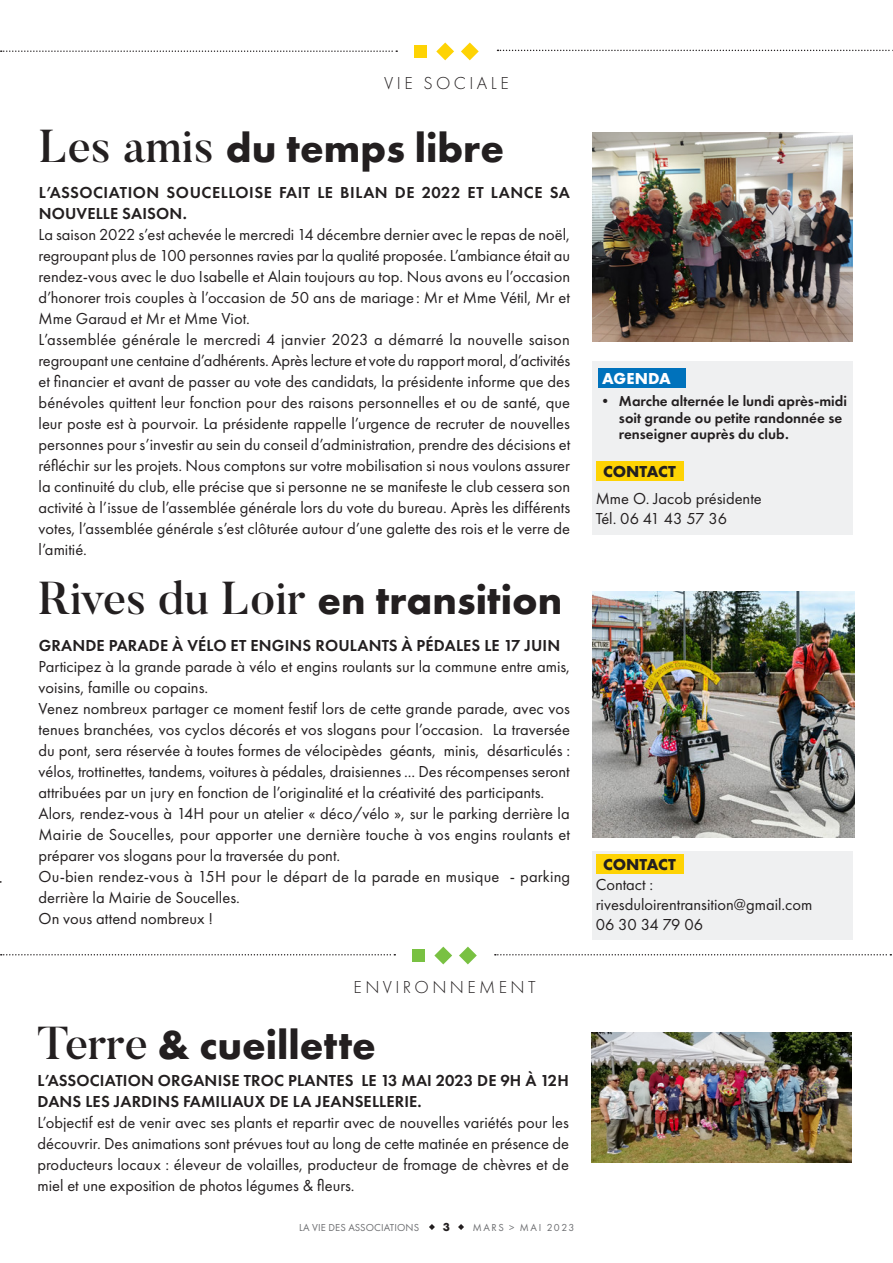
<style>
.page{position:relative;width:893px;height:1263px;background:#fff}
.page>*{position:absolute;margin:0;border:0;box-sizing:border-box;transform-origin:0 0}
.t1{font:700 42px "Futura PT";color:#231f20}
.t2{font:300 18px "Futura PT";letter-spacing:.19em;color:#231f20}
.t3{font:16.5px/21px "Futura PT";color:#231f20}
.t4{font:600 16.5px/21px "Futura PT";letter-spacing:.01em;color:#231f20}
.t5{font:600 16.5px/21px "Futura PT";letter-spacing:.03em;color:#231f20}
.t6{font:700 16.5px "Futura PT";color:#231f20}
.t7{font:700 16.5px "Futura PT";letter-spacing:.01em;color:#fff}
.t8{font:600 15px/16.5px "Futura PT";color:#231f20}
.t9{font:700 12px "Futura PT";color:#231f20}
.t10{font:10.5px "Futura PT";letter-spacing:.01em;color:#6d6e71}
.t11{font:10.5px "Futura PT";letter-spacing:.15em;color:#6d6e71}
.s1{font-family:"Butler";font-weight:500;font-size:45.9px}
</style>
<div class="page">
<svg style="left:429px;top:1224px;width:6px;height:6px"></svg>
<svg style="left:458px;top:1224px;width:6px;height:6px"></svg>
<div style="left:592px;top:361px;width:261px;height:173px;background:#eff0f1"></div>
<div style="left:592px;top:851px;width:261px;height:88px;background:#eff0f1"></div>
<div style="left:596px;top:461px;width:87px;height:20px;background:#fed304"></div>
<div style="left:596px;top:854px;width:87px;height:20px;background:#fed304"></div>
<div style="left:598px;top:368px;width:87px;height:20px;background:#0072bc"></div>
<img style="left:592px;top:132px;width:261px;height:209px">
<svg style="left:497px;top:50px;width:396px;height:1px"></svg>
<svg style="left:1px;top:50px;width:396px;height:2px"></svg>
<div style="left:414px;top:45px;width:13px;height:13px;background:#fed304"></div>
<svg style="left:436px;top:43px;width:18px;height:17px"></svg>
<svg style="left:461px;top:43px;width:18px;height:17px"></svg>
<div style="left:412px;top:949px;width:13px;height:13px;background:#79c142"></div>
<svg style="left:434px;top:947px;width:18px;height:17px"></svg>
<svg style="left:459px;top:947px;width:18px;height:17px"></svg>
<svg style="left:1px;top:954px;width:394px;height:1px"></svg>
<svg style="left:495px;top:954px;width:396px;height:1px"></svg>
<img style="left:591px;top:1032px;width:261px;height:130px">
<img style="left:592px;top:591px;width:262px;height:246px">
<p class="t2" style="left:384px;top:74px;width:126px">VIE SOCIALE</p>
<h1 class="t1" style="left:39px;top:126px;width:467px"><span class="s1">Les amis</span> du temps libre</h1>
<p class="t5" style="left:39px;top:182px;width:533px">L’ASSOCIATION SOUCELLOISE FAIT LE BILAN DE 2022 ET LANCE SA<br>NOUVELLE SAISON.</p>
<p class="t3" style="left:39px;top:224px;width:533px">La saison 2022 s’est achevée le mercredi 14 décembre dernier avec le repas de noël, regroupant plus de 100 personnes ravies par la qualité proposée. L’ambiance était au rendez-vous avec le duo Isabelle et Alain toujours au top. Nous avons eu l’occasion d’honorer trois couples à l’occasion de 50 ans de mariage : Mr et Mme Vétil, Mr et Mme Garaud et Mr et Mme Viot.<br>L’assemblée générale le mercredi 4 janvier 2023 a démarré la nouvelle saison regroupant une centaine d’adhérents. Après lecture et vote du rapport moral, d’activités et financier et avant de passer au vote des candidats, la présidente informe que des bénévoles quittent leur fonction pour des raisons personnelles et ou de santé, que leur poste est à pourvoir. La présidente rappelle l’urgence de recruter de nouvelles personnes pour s’investir au sein du conseil d’administration, prendre des décisions et réfléchir sur les projets. Nous comptons sur votre mobilisation si nous voulons assurer la continuité du club, elle précise que si personne ne se manifeste le club cessera son activité à l’issue de l’assemblée générale lors du vote du bureau. Après les différents votes, l’assemblée générale s’est clôturée autour d’une galette des rois et le verre de l’amitié.</p>
<h1 class="t1" style="left:39px;top:578px;width:525px"><span class="s1">Rives du Loir</span> en transition</h1>
<p class="t4" style="left:39px;top:634px;width:523px">GRANDE PARADE À VÉLO ET ENGINS ROULANTS À PÉDALES LE 17 JUIN</p>
<p class="t3" style="left:39px;top:656px;width:533px">Participez à la grande parade à vélo et engins roulants sur la commune entre amis, voisins, famille ou copains.<br>Venez nombreux partager ce moment festif lors de cette grande parade, avec vos tenues branchées, vos cyclos décorés et vos slogans pour l’occasion. La traversée du pont, sera réservée à toutes formes de vélocipèdes géants, minis, désarticulés : vélos, trottinettes, tandems, voitures à pédales, draisiennes ... Des récompenses seront attribuées par un jury en fonction de l’originalité et la créativité des participants.<br>Alors, rendez-vous à 14H pour un atelier « déco/vélo », sur le parking derrière la Mairie de Soucelles, pour apporter une dernière touche à vos engins roulants et préparer vos slogans pour la traversée du pont.<br>Ou-bien rendez-vous à 15H pour le départ de la parade en musique - parking derrière la Mairie de Soucelles.<br>On vous attend nombreux !</p>
<p class="t2" style="left:354px;top:978px;width:184px">ENVIRONNEMENT</p>
<h1 class="t1" style="left:37px;top:1023px;width:340px"><span class="s1">Terre</span> &amp; cueillette</h1>
<p class="t4" style="left:37px;top:1070px;width:533px">L’ASSOCIATION ORGANISE TROC PLANTES LE 13 MAI 2023 DE 9H À 12H<br>DANS LES JARDINS FAMILIAUX DE LA JEANSELLERIE.</p>
<p class="t3" style="left:37px;top:1112px;width:533px;text-align:justify">L’objectif est de venir avec ses plants et repartir avec de nouvelles variétés pour les découvrir. Des animations sont prévues tout au long de cette matinée en présence de producteurs locaux : éleveur de volailles, producteur de fromage de chèvres et de miel et une exposition de photos légumes &amp; fleurs.</p>
<p class="t10" style="left:299px;top:1221px;width:121px">LA VIE DES ASSOCIATIONS</p>
<p class="t9" style="left:443px;top:1221px;width:9px">3</p>
<p class="t11" style="left:473px;top:1221px;width:103px">MARS &gt; MAI 2023</p>
<p class="t7" style="left:602px;top:370px;width:70px">AGENDA</p>
<p class="t8" style="left:619px;top:393px;width:229px;text-indent:-21px">• Marche alternée le lundi après-midi soit grande ou petite randonnée se renseigner auprès du club.</p>
<p class="t6" style="left:603px;top:463px;width:74px">CONTACT</p>
<p class="t3" style="left:596px;top:488px;width:168px;line-height:19.8px">Mme O. Jacob présidente<br>Tél. 06 41 43 57 36</p>
<p class="t6" style="left:603px;top:856px;width:74px">CONTACT</p>
<p class="t3" style="left:596px;top:875px;width:218px;line-height:19.8px">Contact : rivesduloirentransition@gmail.com<br>06 30 34 79 06</p>
</div>
